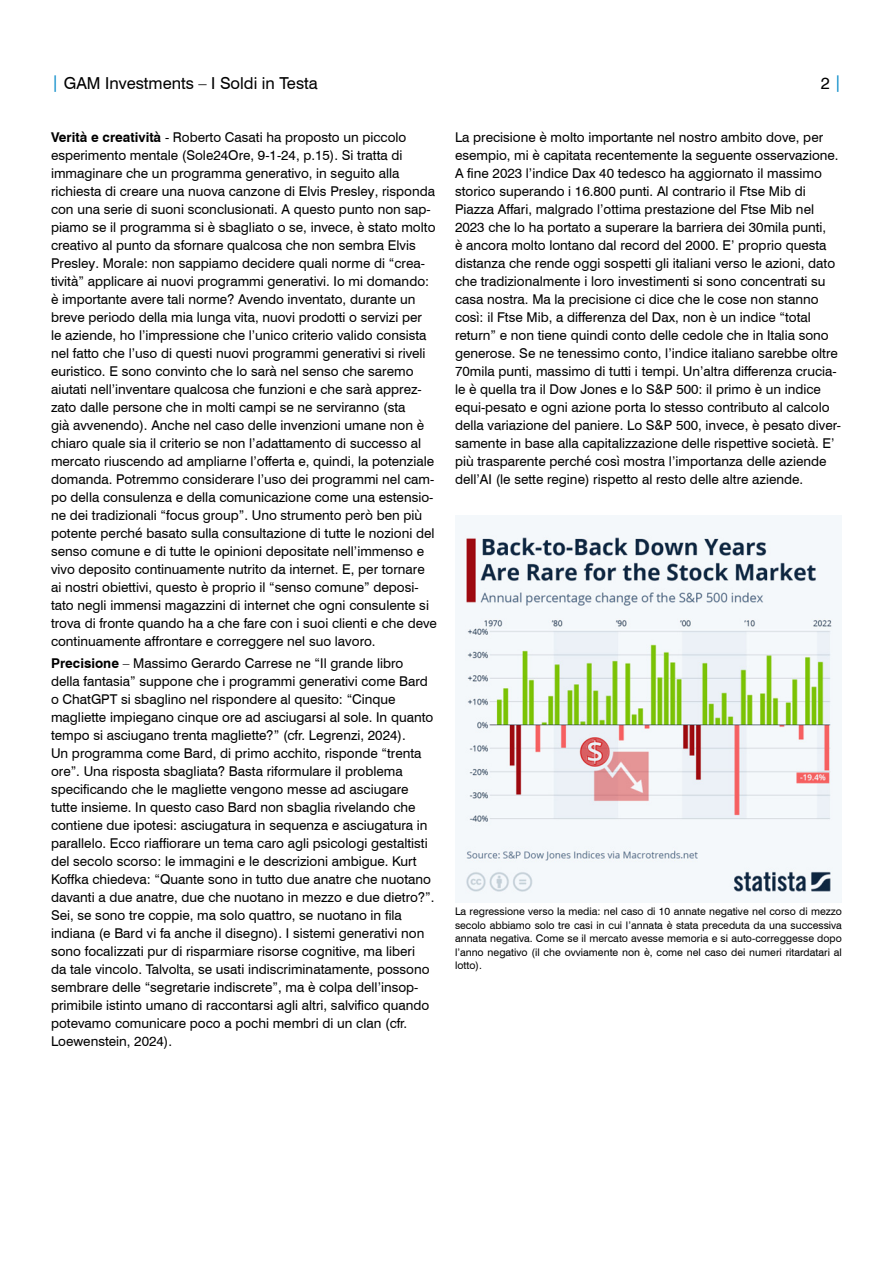
<style>
.page{position:relative;width:893px;height:1263px;background:#fff}
.page>*{position:absolute;margin:0;border:0;box-sizing:border-box;transform-origin:0 0}
.DISCLAIMER{font:16.5px "Swiss 721 BT";color:#000}
.DISCLAIMER-2{font:13.5px/18px "Swiss 721 BT";color:#000}
.DISCLAIMER-3{font:10.5px/13.5px "Swiss 721 BT";color:#000;text-align:justify}
.s1{color:#0087c7}
.s2{font-weight:700}
</style>
<div class="page">
<img style="left:455px;top:515px;width:387px;height:387px">
<p class="DISCLAIMER" style="left:51px;top:73px;width:268px"><span class="s1">|</span> GAM Investments – I Soldi in Testa</p>
<p class="DISCLAIMER" style="left:821px;top:73px;width:23px">2 <span class="s1">|</span></p>
<p class="DISCLAIMER-2" style="left:51px;top:128px;width:387px"><span class="s2">Verità e creatività</span> - Roberto Casati ha proposto un piccolo esperimento mentale (Sole24Ore, 9-1-24, p.15). Si tratta di immaginare che un programma generativo, in seguito alla richiesta di creare una nuova canzone di Elvis Presley, risponda con una serie di suoni sconclusionati. A questo punto non sap&shy;piamo se il programma si è sbagliato o se, invece, è stato molto creativo al punto da sfornare qualcosa che non sembra Elvis Presley. Morale: non sappiamo decidere quali norme di “crea&shy;tività” applicare ai nuovi programmi generativi. Io mi domando: è importante avere tali norme? Avendo inventato, durante un breve periodo della mia lunga vita, nuovi prodotti o servizi per<br>le aziende, ho l’impressione che l’unico criterio valido consista nel fatto che l’uso di questi nuovi programmi generativi si riveli euristico. E sono convinto che lo sarà nel senso che saremo aiutati nell’inventare qualcosa che funzioni e che sarà apprez&shy;zato dalle persone che in molti campi se ne serviranno (sta<br>già avvenendo). Anche nel caso delle invenzioni umane non è chiaro quale sia il criterio se non l’adattamento di successo al mercato riuscendo ad ampliarne l’offerta e, quindi, la potenziale domanda. Potremmo considerare l’uso dei programmi nel cam&shy;po della consulenza e della comunicazione come una estensio&shy;ne dei tradizionali “focus group”. Uno strumento però ben più potente perché basato sulla consultazione di tutte le nozioni del senso comune e di tutte le opinioni depositate nell’immenso e vivo deposito continuamente nutrito da internet. E, per tornare ai nostri obiettivi, questo è proprio il “senso comune” deposi&shy;tato negli immensi magazzini di internet che ogni consulente si trova di fronte quando ha a che fare con i suoi clienti e che deve continuamente affrontare e correggere nel suo lavoro.</p>
<p class="DISCLAIMER-2" style="left:51px;top:654px;width:385px"><span class="s2">Precisione</span> – Massimo Gerardo Carrese ne “Il grande libro della fantasia” suppone che i programmi generativi come Bard o ChatGPT si sbaglino nel rispondere al quesito: “Cinque magliette impiegano cinque ore ad asciugarsi al sole. In quanto tempo si asciugano trenta magliette?” (cfr. Legrenzi, 2024).<br>Un programma come Bard, di primo acchito, risponde “trenta ore”. Una risposta sbagliata? Basta riformulare il problema specificando che le magliette vengono messe ad asciugare tutte insieme. In questo caso Bard non sbaglia rivelando che contiene due ipotesi: asciugatura in sequenza e asciugatura in parallelo. Ecco riaffiorare un tema caro agli psicologi gestaltisti del secolo scorso: le immagini e le descrizioni ambigue. Kurt Koffka chiedeva: “Quante sono in tutto due anatre che nuotano davanti a due anatre, due che nuotano in mezzo e due dietro?”.<br>Sei, se sono tre coppie, ma solo quattro, se nuotano in fila indiana (e Bard vi fa anche il disegno). I sistemi generativi non sono focalizzati pur di risparmiare risorse cognitive, ma liberi<br>da tale vincolo. Talvolta, se usati indiscriminatamente, possono sembrare delle “segretarie indiscrete”, ma è colpa dell’insop&shy;primibile istinto umano di raccontarsi agli altri, salvifico quando potevamo comunicare poco a pochi membri di un clan (cfr.<br>Loewenstein, 2024).</p>
<p class="DISCLAIMER-2" style="left:455px;top:128px;width:387px">La precisione è molto importante nel nostro ambito dove, per esempio, mi è capitata recentemente la seguente osservazione.<br>A fine 2023 l’indice Dax 40 tedesco ha aggiornato il massimo storico superando i 16.800 punti. Al contrario il Ftse Mib di Piazza Affari, malgrado l’ottima prestazione del Ftse Mib nel 2023 che lo ha portato a superare la barriera dei 30mila punti,<br>è ancora molto lontano dal record del 2000. E’ proprio questa distanza che rende oggi sospetti gli italiani verso le azioni, dato che tradizionalmente i loro investimenti si sono concentrati su casa nostra. Ma la precisione ci dice che le cose non stanno così: il Ftse Mib, a differenza del Dax, non è un indice “total return” e non tiene quindi conto delle cedole che in Italia sono generose. Se ne tenessimo conto, l’indice italiano sarebbe oltre 70mila punti, massimo di tutti i tempi. Un’altra differenza crucia&shy;le è quella tra il Dow Jones e lo S&amp;P 500: il primo è un indice equi-pesato e ogni azione porta lo stesso contributo al calcolo della variazione del paniere. Lo S&amp;P 500, invece, è pesato diver&shy;samente in base alla capitalizzazione delle rispettive società. E’ più trasparente perché così mostra l’importanza delle aziende dell’AI (le sette regine) rispetto al resto delle altre aziende.</p>
<p class="DISCLAIMER-3" style="left:455px;top:905px;width:388px">La regressione verso la media: nel caso di 10 annate negative nel corso di mezzo secolo abbiamo solo tre casi in cui l’annata è stata preceduta da una successiva annata negativa. Come se il mercato avesse memoria e si auto-correggesse dopo l’anno negativo (il che ovviamente non è, come nel caso dei numeri ritardatari al lotto).</p>
</div>
